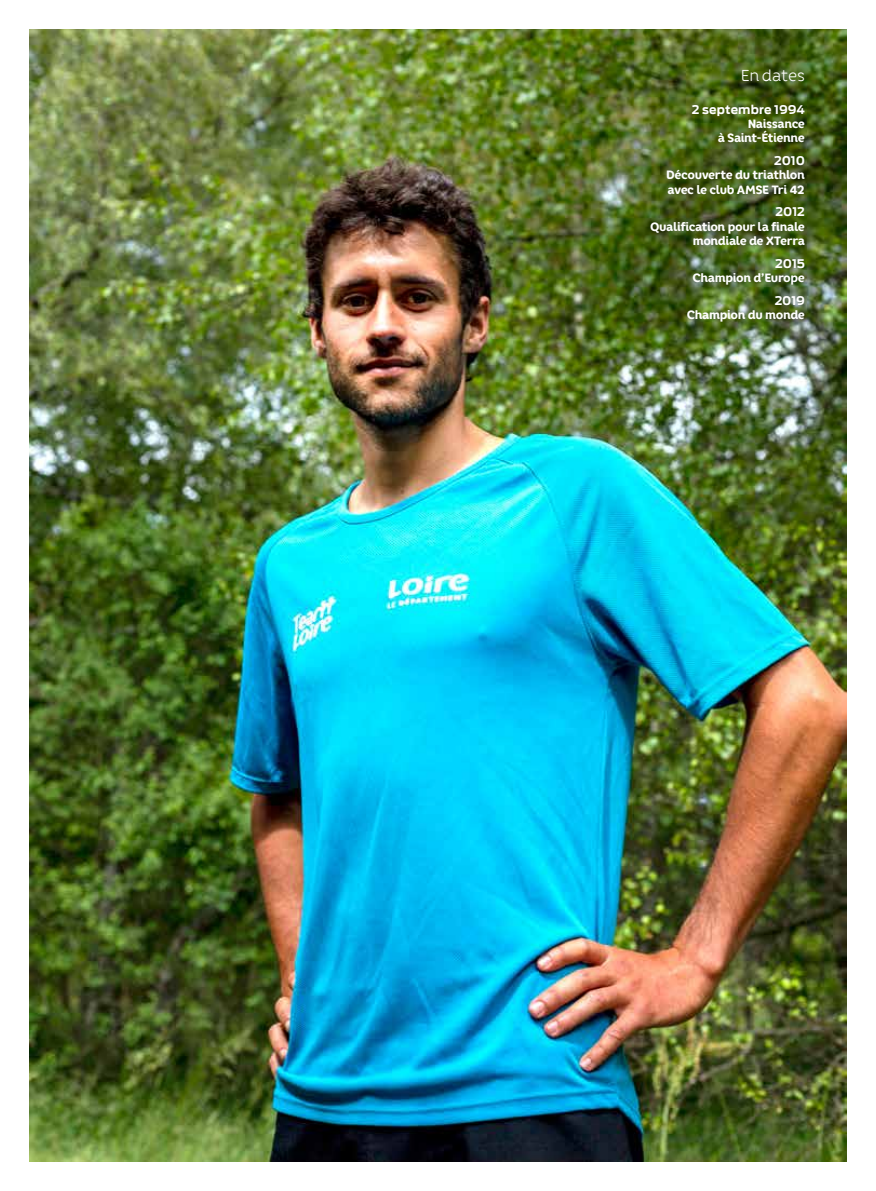
<style>
.page{position:relative;width:876px;height:1191px;background:#fff}
.page>*{position:absolute;margin:0;border:0;box-sizing:border-box;transform-origin:0 0}
.t1{font:300 15.75px "Core Rhino 35";letter-spacing:-.005em;color:#fff}
.t2{font:800 12px/14.2px "Core Rhino 75";letter-spacing:-.035em;color:#fff;text-align:right}
.t3{font:700 12px "Antenna";letter-spacing:-.01em;color:#fff}
.t4{font:700 12px "Antenna";letter-spacing:.015em;color:#fff}
</style>
<div class="page">
<img style="left:30px;top:30px;width:816px;height:1131px">
<div style="left:646px;top:66px;width:163px;height:259px;background:#000;opacity:.2"></div>
<h1 class="t1" style="left:741px;top:66px;width:66px">En dates</h1>
<p class="t4" style="left:692px;top:102px;width:115px">2 septembre 1994</p>
<p class="t2" style="left:718px;top:116px;width:89px">Naissance<br>à Saint-Étienne</p>
<p class="t3" style="left:774px;top:153px;width:32px">2010</p>
<p class="t2" style="left:666px;top:168px;width:140px;text-align:left">Découverte du triathlon avec le club AMSE Tri 42</p>
<p class="t3" style="left:776px;top:205px;width:31px">2012</p>
<p class="t2" style="left:650px;top:219px;width:156px">Qualification pour la finale mondiale de XTerra</p>
<p class="t3" style="left:775px;top:256px;width:31px">2015</p>
<p class="t2" style="left:692px;top:270px;width:114px">Champion d’Europe</p>
<p class="t3" style="left:775px;top:293px;width:32px">2019</p>
<p class="t2" style="left:687px;top:307px;width:120px">Champion du monde</p>
</div>
